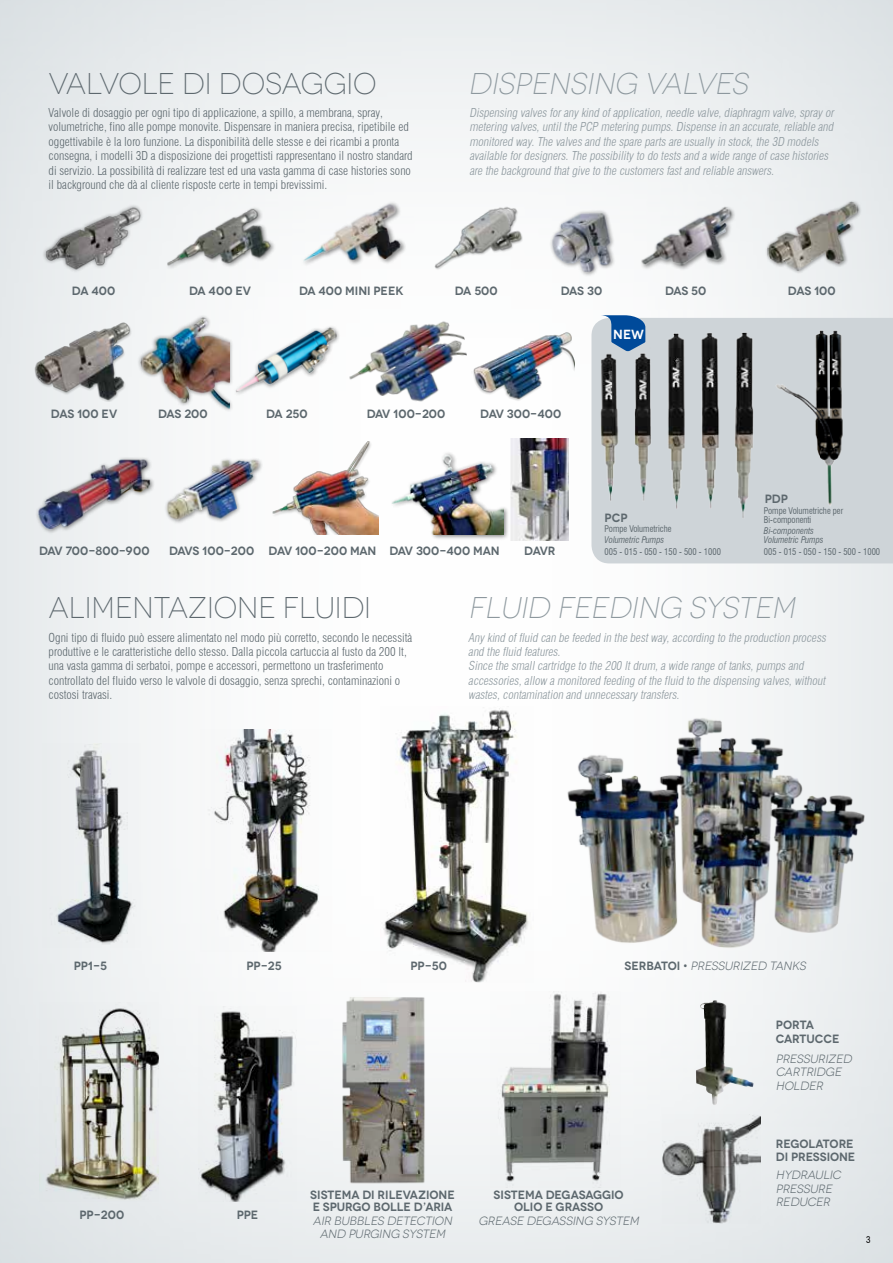
<style>
.page{position:relative;width:893px;height:1263px;background:#fff}
.page>*{position:absolute;margin:0;border:0;box-sizing:border-box;transform-origin:0 0}
.t1{font:300 30px "Novecentowide";letter-spacing:-.005em;color:#5d686e;scale:.95 1}
.t2{font:italic 300 30px "Novecentowide";color:#8d989e;scale:.95 1}
.t3{font:600 13.2px "Novecentowide";color:#fff;scale:.95 1}
.t4{font:300 condensed 12px/14.4px "Swiss 721 BT";color:#5d686e}
.t5{font:italic 300 condensed 12px/14.4px "Swiss 721 BT";color:#8d989e}
.t6{font:600 12px/12px "Novecentowide";color:#5d686e;scale:.95 1}
.t7{font:italic 12px/13.5px "Novecentowide";color:#5d686e;scale:.95 1}
.t8{font:condensed 9px/9px "Swiss 721 BT";color:#5d686e;scale:.95 1}
.t9{font:italic condensed 9px/9px "Swiss 721 BT";color:#5d686e;scale:.95 1}
.t10{font:condensed 9px "Swiss 721 BT";color:#000}
.s1{font-weight:600;font-style:normal}
</style>
<div class="page">
<div style="left:0;top:0;width:893px;height:1263px;background:#9aaab3;opacity:.5"></div>
<div style="left:42px;top:204px;width:102px;height:69px;background:#000;opacity:.5"></div>
<img style="left:46px;top:203px;width:95px;height:71px">
<div style="left:301px;top:201px;width:106px;height:66px;background:#000;opacity:.5"></div>
<img style="left:300px;top:202px;width:103px;height:72px">
<img style="left:430px;top:202px;width:93px;height:73px">
<div style="left:549px;top:210px;width:67px;height:67px;background:#000;opacity:.5"></div>
<img style="left:549px;top:211px;width:65px;height:61px">
<img style="left:640px;top:199px;width:99px;height:75px">
<img style="left:234px;top:322px;width:106px;height:76px">
<img style="left:27px;top:322px;width:110px;height:80px">
<div style="left:765px;top:200px;width:98px;height:75px;background:#edf0f1"></div>
<img style="left:759px;top:199px;width:105px;height:73px">
<div style="left:137px;top:314px;width:97px;height:98px;background:#000;opacity:.5"></div>
<img style="left:137px;top:313px;width:92px;height:98px">
<img style="left:344px;top:318px;width:124px;height:87px">
<img style="left:472px;top:329px;width:102px;height:72px">
<img style="left:39px;top:1003px;width:120px;height:198px">
<img style="left:43px;top:744px;width:98px;height:203px">
<img style="left:201px;top:730px;width:130px;height:222px">
<img style="left:380px;top:706px;width:154px;height:277px">
<img style="left:199px;top:1006px;width:97px;height:195px">
<img style="left:331px;top:984px;width:109px;height:217px">
<img style="left:662px;top:1115px;width:98px;height:108px">
<img style="left:696px;top:1000px;width:58px;height:106px">
<img style="left:511px;top:438px;width:58px;height:103px">
<div style="left:164px;top:457px;width:100px;height:68px;background:#fafbfb"></div>
<img style="left:162px;top:451px;width:100px;height:80px">
<img style="left:35px;top:456px;width:120px;height:80px">
<img style="left:272px;top:439px;width:106px;height:95px">
<div style="left:390px;top:451px;width:120px;height:89px;background:#000;opacity:.5"></div>
<img style="left:385px;top:451px;width:119px;height:83px">
<img style="left:490px;top:991px;width:131px;height:196px">
<div style="left:165px;top:206px;width:112px;height:65px;background:#f6f8f8"></div>
<img style="left:167px;top:202px;width:106px;height:78px">
<img style="left:561px;top:703px;width:313px;height:250px">
<div style="left:591px;top:318px;width:302px;height:245px;background:#ced4d8"></div>
<img style="left:588px;top:323px;width:174px;height:197px">
<img style="left:773px;top:323px;width:96px;height:187px">
<svg style="left:601px;top:315px;width:44px;height:36px;background:#497bb0"></svg>
<h1 class="t1" style="left:49px;top:66px;width:347px">VALVOLE DI DOSAGGIO</h1>
<h1 class="t2" style="left:468px;top:66px;width:302px">DISPENSING VALVES</h1>
<p class="t4" style="left:49px;top:106px;width:365px">Valvole di dosaggio per ogni tipo di applicazione, a spillo, a membrana, spray, volumetriche, fino alle pompe monovite. Dispensare in maniera precisa, ripetibile ed oggettivabile è la loro funzione. La disponibilità delle stesse e dei ricambi a pronta consegna, i modelli 3D a disposizione dei progettisti rappresentano il nostro standard di servizio. La possibilità di realizzare test ed una vasta gamma di case histories sono il background che dà al cliente risposte certe in tempi brevissimi.</p>
<p class="t5" style="left:469px;top:106px;width:368px">Dispensing valves forany kind ofapplication,needle valve,diaphragm valve,spray or metering valves,untilthe PCP metering pumps.Dispense in an accurate,reliable and monitored way.The valves and the spare parts are usually in stock,the 3D models available fordesigners.The possibility to do tests and a wide range ofcase histories are the background thatgive to the customers fastand reliable answers.</p>
<p class="t6" style="left:189px;top:285px;width:67px">DA 400 EV</p>
<p class="t6" style="left:72px;top:285px;width:47px">DA 400</p>
<p class="t6" style="left:299px;top:285px;width:112px">DA 400 MINI PEEK</p>
<p class="t6" style="left:455px;top:285px;width:47px">DA 500</p>
<p class="t6" style="left:561px;top:285px;width:45px">DAS 30</p>
<p class="t6" style="left:665px;top:285px;width:45px">DAS 50</p>
<p class="t6" style="left:51px;top:408px;width:71px">DAS 100 EV</p>
<p class="t6" style="left:266px;top:408px;width:45px">DA 250</p>
<p class="t6" style="left:158px;top:408px;width:54px">DAS 200</p>
<p class="t6" style="left:367px;top:408px;width:84px">DAV 100-200</p>
<p class="t6" style="left:480px;top:408px;width:87px">DAV 300-400</p>
<p class="t3" style="left:613px;top:326px;width:34px">NEW</p>
<p class="t6" style="left:788px;top:285px;width:52px">DAS 100</p>
<p class="t6" style="left:765px;top:493px;width:26px">PDP</p>
<p class="t6" style="left:39px;top:545px;width:118px">DAV 700-800-900</p>
<p class="t6" style="left:169px;top:545px;width:349px">DAVS 100-200 DAV 100-200 MAN DAV 300-400 MAN</p>
<p class="t6" style="left:524px;top:545px;width:34px">DAVR</p>
<p class="t8" style="left:764px;top:506px;width:85px">Pompe Volumetriche per<br>Bi-componenti</p>
<p class="t9" style="left:764px;top:526px;width:64px">Bi-components<br>Volumetric Pumps</p>
<p class="t6" style="left:605px;top:512px;width:26px">PCP</p>
<p class="t8" style="left:605px;top:524px;width:72px">Pompe Volumetriche</p>
<p class="t9" style="left:605px;top:535px;width:64px">Volumetric Pumps</p>
<p class="t8" style="left:605px;top:547px;width:124px">005 - 015 - 050 - 150 - 500 - 1000</p>
<p class="t8" style="left:764px;top:547px;width:124px">005 - 015 - 050 - 150 - 500 - 1000</p>
<h1 class="t1" style="left:49px;top:591px;width:341px">ALIMENTAZIONE FLUIDI</h1>
<h1 class="t2" style="left:468px;top:590px;width:352px">FLUID FEEDING SYSTEM</h1>
<p class="t4" style="left:49px;top:630px;width:365px">Ogni tipo di fluido può essere alimentato nel modo più corretto, secondo le necessità produttive e le caratteristiche dello stesso. Dalla piccola cartuccia al fusto da 200 lt, una vasta gamma di serbatoi, pompe e accessori, permettono un trasferimento controllato del fluido verso le valvole di dosaggio, senza sprechi, contaminazioni o costosi travasi.</p>
<p class="t5" style="left:468px;top:630px;width:362px">Any kind offluid can be feeded in the bestway,according to the production process and the fluid features.<br>Since the smallcartridge to the 200 ltdrum,a wide range oftanks,pumps and accessories,allow a monitored feeding ofthe fluid to the dispensing valves,without wastes,contamination and unnecessary transfers.</p>
<p class="t6" style="left:74px;top:960px;width:37px">PP1-5</p>
<p class="t6" style="left:247px;top:960px;width:38px">PP-25</p>
<p class="t6" style="left:80px;top:1209px;width:49px">PP-200</p>
<p class="t6" style="left:237px;top:1209px;width:24px">PPE</p>
<p class="t6" style="left:410px;top:960px;width:40px">PP-50</p>
<p class="t7" style="left:624px;top:959px;width:195px"><span class="s1">S E R BATO I •</span> PRESSURIZED TANKS</p>
<p class="t6" style="left:310px;top:1188px;width:154px">SISTEMA DI RILEVAZIONE<br>E SPURGO BOLLE D’ARIA</p>
<p class="t6" style="left:494px;top:1188px;width:139px;text-align:center">SISTEMA DEGASAGGIO<br>OLIO E GRASSO</p>
<p class="t7" style="left:313px;top:1214px;width:151px">AIR BUBBLES DETECTION</p>
<p class="t7" style="left:479px;top:1214px;width:173px">GREASE DEGASSING SYSTEM</p>
<p class="t7" style="left:320px;top:1227px;width:136px">AND PURGING SYSTEM</p>
<p class="t6" style="left:776px;top:1018px;width:68px;line-height:13.5px">PORTA<br>CARTUCCE</p>
<p class="t7" style="left:776px;top:1052px;width:84px">PRESSURIZED<br>CARTRIDGE<br>HOLDER</p>
<p class="t6" style="left:776px;top:1137px;width:85px;line-height:13.5px">REGOLATORE<br>DI PRESSIONE</p>
<p class="t7" style="left:776px;top:1168px;width:73px">HYDRAULIC<br>PRESSURE<br>REDUCER</p>
<p class="t10" style="left:866px;top:1234px;width:6px">3</p>
</div>
